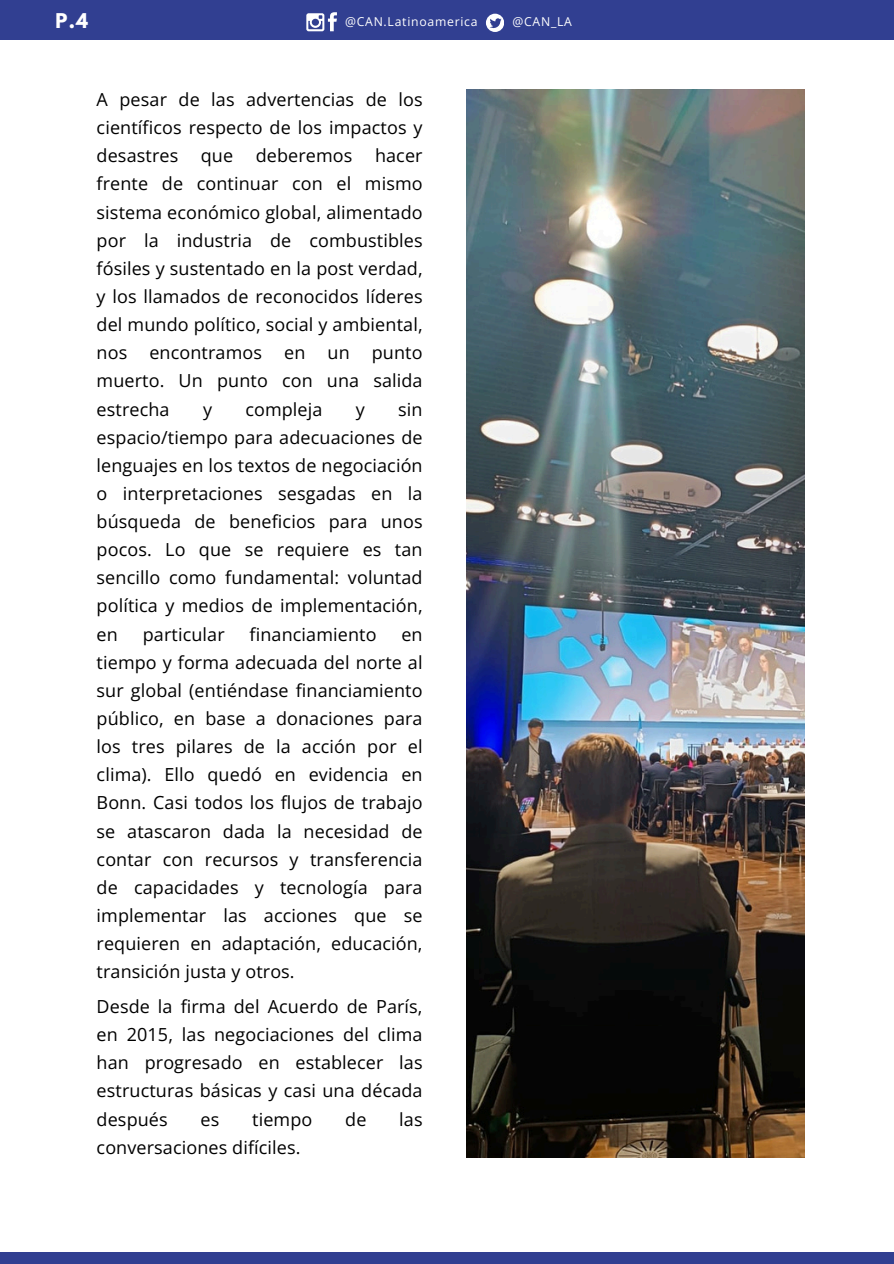
<style>
.page{position:relative;width:894px;height:1264px;background:#fff}
.page>*{position:absolute;margin:0;border:0;box-sizing:border-box;transform-origin:0 0}
.t1{font:18px/28.2px "Open Sans";letter-spacing:.005em;color:#000;text-align:justify}
.t2{font:700 18px "League Spartan";color:#fff}
.t3{font:12.3px "Open Sans";letter-spacing:.06em;color:#fff}
</style>
<div class="page">
<div style="left:0;top:0;width:893px;height:39px;background:#313f91"></div>
<svg style="left:306px;top:12px;width:31px;height:19px"></svg>
<svg style="left:486px;top:14px;width:18px;height:18px"></svg>
<div style="left:0;top:1252px;width:893px;height:11px;background:#313f91"></div>
<img style="left:467px;top:89px;width:337px;height:1068px">
<p class="t2" style="left:56px;top:12px;width:34px">P.4</p>
<h1 class="t3" style="left:345px;top:13px;width:134px">@CAN.Latinoamerica</h1>
<p class="t3" style="left:512px;top:13px;width:61px">@CAN_LA</p>
<p class="t1" style="left:97px;top:85px;width:327px">A pesar de las advertencias de los científicos respecto de los impactos y desastres</p>
<p class="t1" style="left:97px;top:141px;width:327px;text-indent:278px">hacer frente de continuar con el mismo sistema económico global, alimentado por la industria de combustibles fósiles y sustentado en la post verdad, y los llamados de reconocidos líderes del mundo político, social y ambiental, nos encontramos en un punto muerto. Un punto con una salida estrecha</p>
<p class="t1" style="left:201px;top:141px;width:34px">que</p>
<p class="t1" style="left:256px;top:141px;width:98px">deberemos</p>
<p class="t1" style="left:203px;top:394px;width:11px">y</p>
<p class="t1" style="left:245px;top:394px;width:79px">compleja</p>
<p class="t1" style="left:356px;top:394px;width:11px">y</p>
<p class="t1" style="left:97px;top:394px;width:327px;text-indent:301px">sin espacio/tiempo para adecuaciones de lenguajes en los textos de negociación o interpretaciones sesgadas en la búsqueda de beneficios para unos pocos. Lo que se requiere es tan sencillo como fundamental: voluntad política y medios de implementación, en</p>
<p class="t1" style="left:143px;top:619px;width:83px">particular</p>
<p class="t1" style="left:249px;top:619px;width:128px">financiamiento</p>
<p class="t1" style="left:97px;top:619px;width:327px;text-indent:305px">en tiempo y forma adecuada del norte al sur global (entiéndase financiamiento público, en base a donaciones para los tres pilares de la acción por el clima). Ello quedó en evidencia en Bonn. Casi todos los flujos de trabajo se atascaron dada la necesidad de contar con recursos y transferencia de capacidades y tecnología para implementar las acciones que se requieren en adaptación, educación, transición justa y otros.</p>
<h3 class="t1" style="left:97px;top:991px;width:327px">Desde la firma del Acuerdo de París, en 2015, las negociaciones del clima han progresado en establecer las estructuras básicas y casi una década después</h3>
<h3 class="t1" style="left:200px;top:1104px;width:20px">es</h3>
<h3 class="t1" style="left:252px;top:1104px;width:62px">tiempo</h3>
<h3 class="t1" style="left:345px;top:1104px;width:23px">de</h3>
<h3 class="t1" style="left:399px;top:1104px;width:25px">las</h3>
<h3 class="t1" style="left:97px;top:1132px;width:205px">conversaciones difíciles.</h3>
</div>
